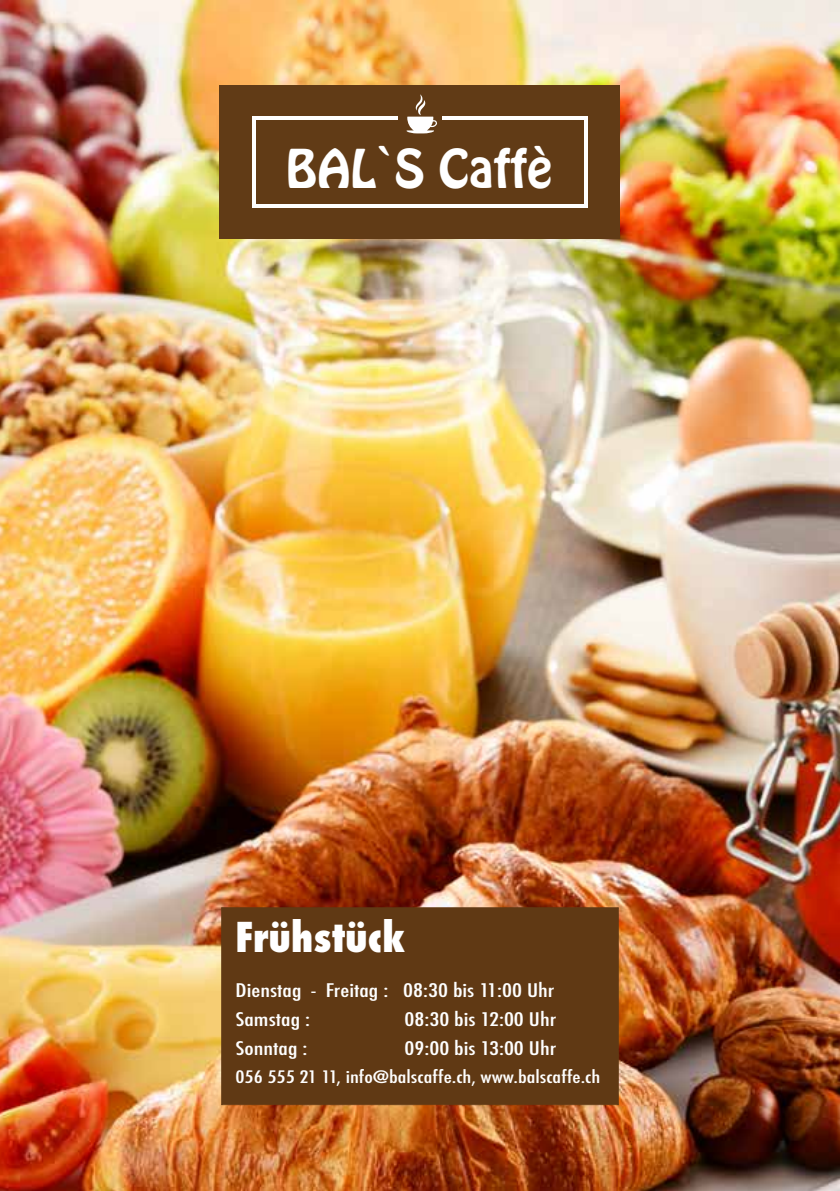
<style>
.page{position:relative;width:840px;height:1191px;background:#fff}
.page>*{position:absolute;margin:0;border:0;box-sizing:border-box;transform-origin:0 0}
.t1{font:47.2px "Hobo Std";color:#fff}
.t2{font:800 condensed 40px "Futura";color:#fff}
.t3{font:500 condensed 18.2px/28.8px "Futura";color:#fff;scale:1.32 1}
.t4{font:500 condensed 16.8px "Futura";color:#fff;scale:1.32 1}
</style>
<div class="page">
<img style="left:0;top:0;width:839px;height:1191px">
<div style="left:221px;top:907px;width:397px;height:198px;background:#603914"></div>
<div style="left:222px;top:908px;width:395px;height:195px;border:1px solid #603914"></div>
<div style="left:220px;top:85px;width:399px;height:154px;background:#613b16"></div>
<hr style="left:252px;top:117px;width:145px;height:3px;background:#fff">
<hr style="left:442px;top:117px;width:145px;height:3px;background:#fff">
<hr style="left:252px;top:204px;width:335px;height:3px;background:#fff">
<hr style="left:252px;top:117px;width:3px;height:90px;background:#fff">
<hr style="left:584px;top:117px;width:3px;height:90px;background:#fff">
<svg style="left:406px;top:94px;width:31px;height:39px"></svg>
<h1 class="t1" style="left:286px;top:136px;width:267px">BAL`S Caffè</h1>
<h2 class="t2" style="left:235px;top:910px;width:171px">Frühstück</h2>
<p class="t3" style="left:235px;top:976px;width:243px">Dienstag - Freitag : 08:30 bis 11:00 Uhr<br>Samstag :</p>
<p class="t3" style="left:404px;top:1004px;width:116px">08:30 bis 12:00 Uhr</p>
<p class="t3" style="left:235px;top:1033px;width:56px">Sonntag :</p>
<p class="t3" style="left:404px;top:1033px;width:116px">09:00 bis 13:00 Uhr</p>
<p class="t4" style="left:235px;top:1066px;width:278px">056 555 21 11, info@balscaffe.ch, www.balscaffe.ch</p>
</div>
